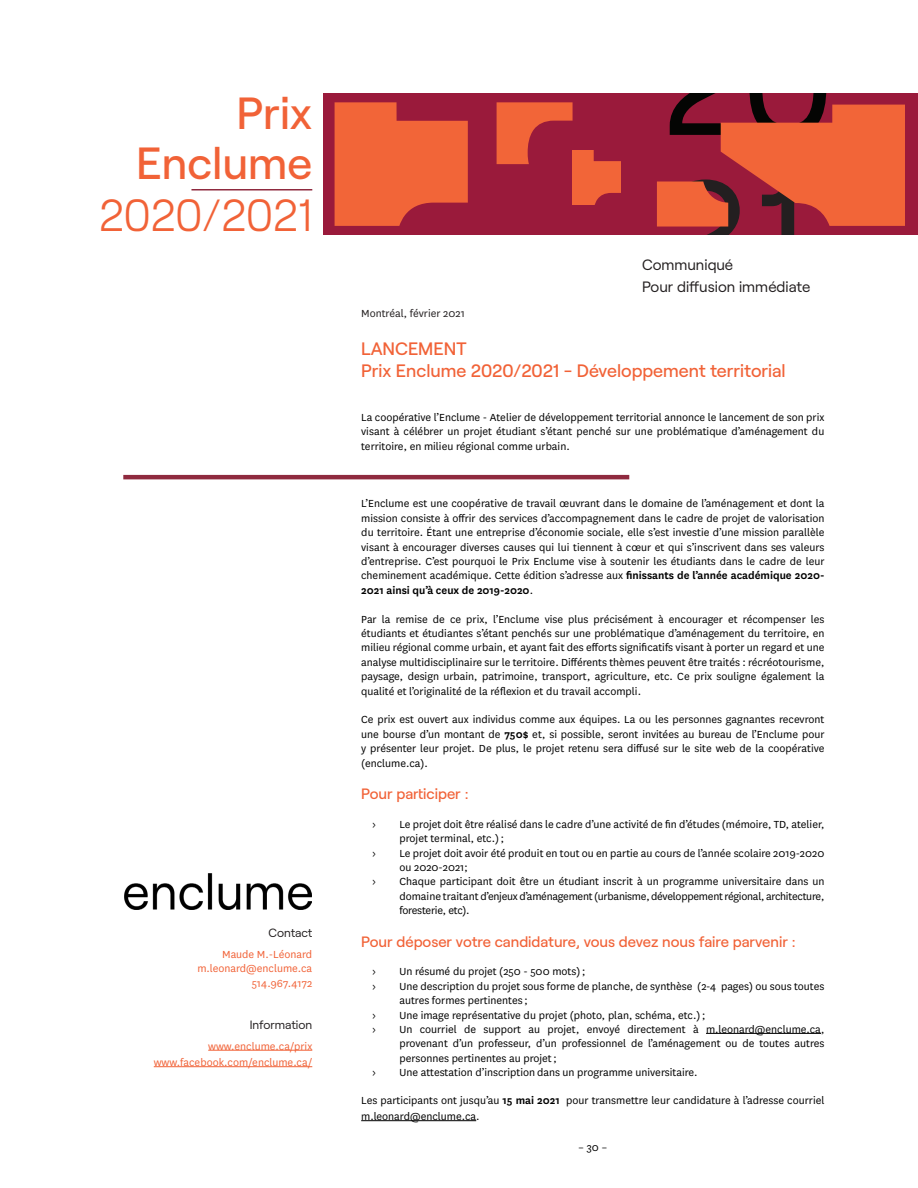
<style>
.page{position:relative;width:918px;height:1188px;background:#fff}
.page>*{position:absolute;margin:0;border:0;box-sizing:border-box;transform-origin:0 0}
.t1{font:150px "Roobert";color:#231f20}
.Titre_1{font:500 45px/49.5px "Roobert";color:#f16237;text-align:right}
.Titre_1-2{font:300 45px "Roobert";color:#f16237}
.t2{font:500 18px "Roobert";color:#f16237}
.Titre_2{font:500 15px "Roobert";color:#f16237}
.t3{font:15px "Roobert";color:#231f20}
.Titre_2-2{font:12px/14.4px "National";color:#000;text-align:justify}
.t4{font:12px "National";color:#f16237}
.t5{font:12px "National";color:#231f20}
.t6{font:12px "Roobert";color:#231f20}
.s1{font-weight:600}
</style>
<div class="page">
<div style="left:323px;top:94px;width:595px;height:141px;background:#9a1a3b"></div>
<svg style="left:497px;top:102px;width:123px;height:102px"></svg>
<svg style="left:335px;top:102px;width:133px;height:124px"></svg>
<svg style="left:657px;top:94px;width:248px;height:133px"></svg>
<hr style="left:706px;top:1033px;width:115px;height:1px;background:#000">
<hr style="left:361px;top:1120px;width:115px;height:1px;background:#000">
<hr style="left:123px;top:475px;width:506px;height:4px;background:#8f2a3f">
<hr style="left:208px;top:1050px;width:104px;height:1px;background:#f16237">
<hr style="left:154px;top:1066px;width:158px;height:1px;background:#f16237">
<img style="left:124px;top:873px;width:188px;height:36px">
<hr style="left:191px;top:189px;width:121px;height:1px;background:#8f2a3f">
<p class="Titre_1" style="left:136px;top:85px;width:178px">Prix<br>Enclume</p>
<p class="Titre_1-2" style="left:99px;top:182px;width:215px">2020/2021</p>
<p class="t6" style="left:269px;top:924px;width:45px">Contact</p>
<p class="t4" style="left:222px;top:947px;width:92px">Maude M.-Léonard</p>
<p class="t4" style="left:197px;top:961px;width:116px">m.leonard@enclume.ca</p>
<p class="t4" style="left:252px;top:975px;width:62px">514.967.4172</p>
<p class="t6" style="left:250px;top:1016px;width:64px">Information</p>
<p class="t4" style="left:208px;top:1038px;width:106px">www.enclume.ca/prix</p>
<p class="t4" style="left:154px;top:1055px;width:160px">www.facebook.com/enclume.ca/</p>
<p class="t1" style="left:662px;top:120px;width:145px">21</p>
<p class="t3" style="left:642px;top:254px;width:93px">Communiqué</p>
<p class="t3" style="left:642px;top:275px;width:170px">Pour diffusion immédiate</p>
<p class="t5" style="left:361px;top:306px;width:105px">Montréal, février 2021</p>
<p class="t2" style="left:361px;top:335px;width:107px">LANCEMENT</p>
<p class="t2" style="left:361px;top:357px;width:426px">Prix Enclume 2020/2021 - Développement territorial</p>
<p class="Titre_2-2" style="left:361px;top:410px;width:465px">La coopérative l’Enclume - Atelier de développement territorial annonce le lancement de son prix visant à célébrer un projet étudiant s’étant penché sur une problématique d’aménagement du territoire, en milieu régional comme urbain.</p>
<p class="Titre_2-2" style="left:361px;top:496px;width:465px">L’Enclume est une coopérative de travail œuvrant dans le domaine de l’aménagement et dont la mission consiste à offrir des services d’accompagnement dans le cadre de projet de valorisation du territoire. Étant une entreprise d’économie sociale, elle s’est investie d’une mission parallèle visant à encourager diverses causes qui lui tiennent à cœur et qui s’inscrivent dans ses valeurs d’entreprise. C’est pourquoi le Prix Enclume vise à soutenir les étudiants dans le cadre de leur cheminement académique. Cette édition s’adresse aux <span class="s1">finissants de l’année académique 2020- 2021 ainsi qu’à ceux de 2019-2020</span>.</p>
<p class="Titre_2-2" style="left:361px;top:611px;width:465px">Par la remise de ce prix, l’Enclume vise plus précisément à encourager et récompenser les étudiants et étudiantes s’étant penchés sur une problématique d’aménagement du territoire, en milieu régional comme urbain, et ayant fait des efforts significatifs visant à porter un regard et une analyse multidisciplinaire sur le territoire. Différents thèmes peuvent être traités : récréotourisme, paysage, design urbain, patrimoine, transport, agriculture, etc. Ce prix souligne également la qualité et l’originalité de la réflexion et du travail accompli.</p>
<p class="Titre_2-2" style="left:361px;top:712px;width:465px">Ce prix est ouvert aux individus comme aux équipes. La ou les personnes gagnantes recevront une bourse d’un montant de <span class="s1">750$</span> et, si possible, seront invitées au bureau de l’Enclume pour y présenter leur projet. De plus, le projet retenu sera diffusé sur le site web de la coopérative (enclume.ca).</p>
<p class="Titre_2" style="left:361px;top:782px;width:109px">Pour participer :</p>
<p class="Titre_2-2" style="left:372px;top:816px;width:5px">›</p>
<p class="Titre_2-2" style="left:399px;top:816px;width:427px">Le projet doit être réalisé dans le cadre d’une activité de fin d’études (mémoire, TD, atelier, projet terminal, etc.) ;</p>
<p class="Titre_2-2" style="left:372px;top:845px;width:5px">›</p>
<p class="Titre_2-2" style="left:399px;top:845px;width:426px">Le projet doit avoir été produit en tout ou en partie au cours de l’année scolaire 2019-2020 ou 2020-2021;</p>
<p class="Titre_2-2" style="left:372px;top:874px;width:5px">›</p>
<p class="Titre_2-2" style="left:399px;top:874px;width:427px">Chaque participant doit être un étudiant inscrit à un programme universitaire dans un domaine traitant d’enjeux d’aménagement (urbanisme, développement régional, architecture, foresterie, etc).</p>
<p class="Titre_2" style="left:361px;top:930px;width:436px">Pour déposer votre candidature, vous devez nous faire parvenir :</p>
<p class="Titre_2-2" style="left:372px;top:964px;width:5px">›</p>
<p class="Titre_2-2" style="left:399px;top:964px;width:188px">Un résumé du projet (250 - 500 mots) ;</p>
<p class="Titre_2-2" style="left:372px;top:978px;width:5px">›</p>
<p class="Titre_2-2" style="left:399px;top:978px;width:426px">Une description du projet sous forme de planche, de synthèse (2-4 pages) ou sous toutes autres formes pertinentes ;</p>
<p class="Titre_2-2" style="left:372px;top:1007px;width:5px">›</p>
<p class="Titre_2-2" style="left:399px;top:1007px;width:308px">Une image représentative du projet (photo, plan, schéma, etc.) ;</p>
<p class="Titre_2-2" style="left:372px;top:1022px;width:5px">›</p>
<p class="Titre_2-2" style="left:399px;top:1022px;width:427px">Un courriel de support au projet, envoyé directement à m.leonard@enclume.ca, provenant d’un professeur, d’un professionnel de l’aménagement ou de toutes autres personnes pertinentes au projet ;</p>
<p class="Titre_2-2" style="left:372px;top:1065px;width:5px">›</p>
<p class="Titre_2-2" style="left:399px;top:1065px;width:300px">Une attestation d’inscription dans un programme universitaire.</p>
<p class="Titre_2-2" style="left:361px;top:1092px;width:465px;line-height:16.2px">Les participants ont jusqu’au <span class="s1">15 mai 2021</span> pour transmettre leur candidature à l’adresse courriel m.leonard@enclume.ca.</p>
<p class="Titre_2-2" style="left:578px;top:1140px;width:31px">– 30 –</p>
</div>
